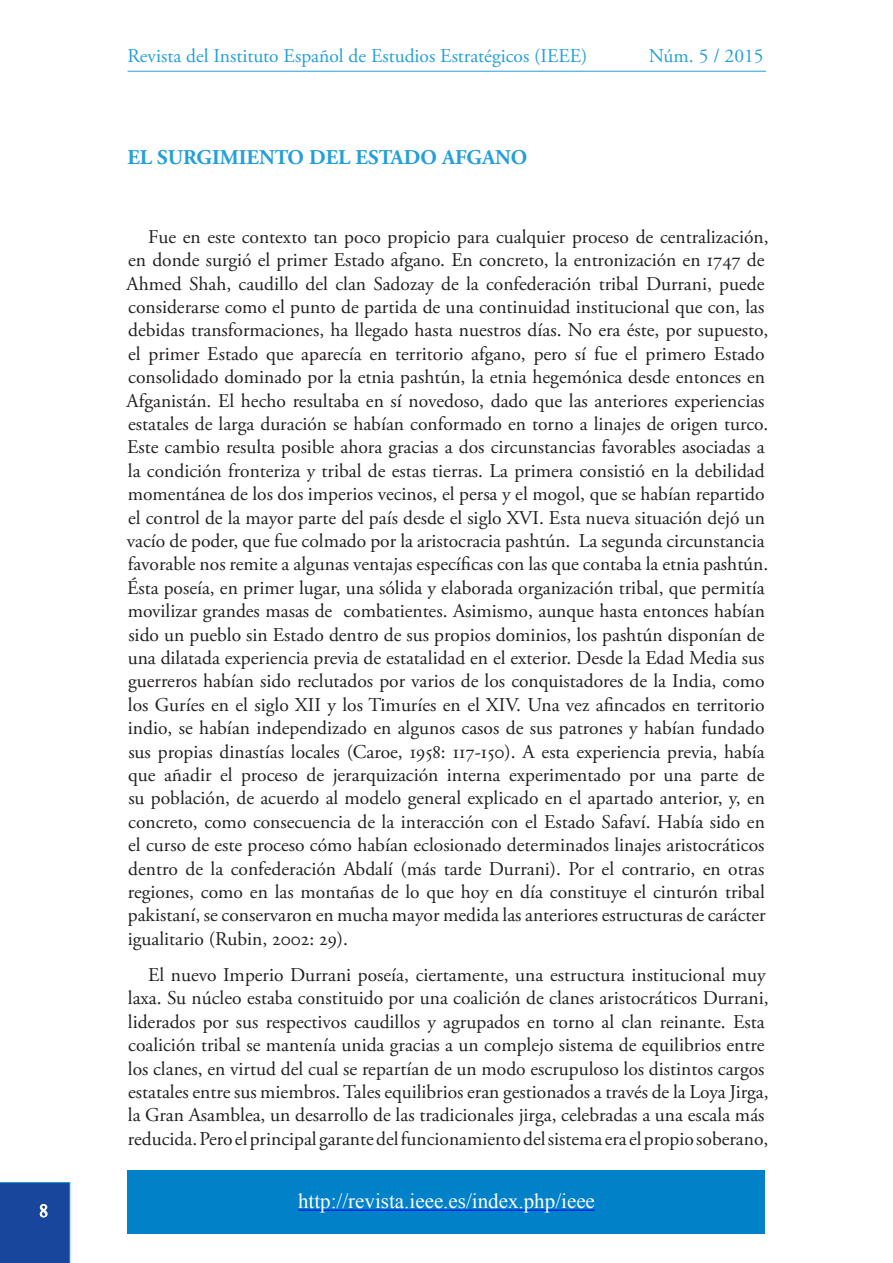
<style>
.page{position:relative;width:893px;height:1263px;background:#fff}
.page>*{position:absolute;margin:0;border:0;box-sizing:border-box;transform-origin:0 0}
.t1{font:21px "Times New Roman";color:#fff}
.IEEE_Apartado2{font:700 21px "Adobe Garamond Pro";color:#249fd9}
.IEEE_parrafoNormal{font:19.5px/23.4px "Adobe Garamond Pro";color:#231f20}
.t2{font:19.5px "Adobe Garamond Pro";color:#249fd9}
.t3{font:18px "Times New Roman";color:#fff}
</style>
<div class="page">
<div style="left:0;top:1182px;width:70px;height:81px;background:#18469d"></div>
<hr style="left:128px;top:71px;width:638px;height:1px;background:#249fd9">
<div style="left:128px;top:1170px;width:637px;height:63px;background:#0081c8"></div>
<hr style="left:298px;top:1209px;width:297px;height:2px;background:#00f">
<p class="t3" style="left:39px;top:1198px;width:10px">8</p>
<p class="t2" style="left:128px;top:44px;width:461px">Revista del Instituto Español de Estudios Estratégicos (IEEE)</p>
<p class="t2" style="left:649px;top:44px;width:116px">Núm. 5 / 2015</p>
<p class="IEEE_Apartado2" style="left:127px;top:145px;width:402px">EL SURGIMIENTO DEL ESTADO AFGANO</p>
<p class="IEEE_parrafoNormal" style="left:127px;top:226px;width:643px;text-indent:22px">Fue en este contexto tan poco propicio para cualquier proceso de centralización, en donde surgió el primer Estado afgano. En concreto, la entronización en 1747 de Ahmed Shah, caudillo del clan Sadozay de la confederación tribal Durrani, puede considerarse como el punto de partida de una continuidad institucional que con, las debidas transformaciones, ha llegado hasta nuestros días. No era éste, por supuesto, el primer Estado que aparecía en territorio afgano, pero sí fue el primero Estado consolidado dominado por la etnia pashtún, la etnia hegemónica desde entonces en Afganistán. El hecho resultaba en sí novedoso, dado que las anteriores experiencias estatales de larga duración se habían conformado en torno a linajes de origen turco.<br>Este cambio resulta posible ahora gracias a dos circunstancias favorables asociadas a la condición fronteriza y tribal de estas tierras. La primera consistió en la debilidad momentánea de los dos imperios vecinos, el persa y el mogol, que se habían repartido el control de la mayor parte del país desde el siglo XVI. Esta nueva situación dejó un vacío de poder, que fue colmado por la aristocracia pashtún. La segunda circunstancia favorable nos remite a algunas ventajas específicas con las que contaba la etnia pashtún.<br>Ésta poseía, en primer lugar, una sólida y elaborada organización tribal, que permitía movilizar grandes masas de combatientes. Asimismo, aunque hasta entonces habían sido un pueblo sin Estado dentro de sus propios dominios, los pashtún disponían de una dilatada experiencia previa de estatalidad en el exterior. Desde la Edad Media sus guerreros habían sido reclutados por varios de los conquistadores de la India, como los Guríes en el siglo XII y los Timuríes en el XIV. Una vez afincados en territorio indio, se habían independizado en algunos casos de sus patrones y habían fundado sus propias dinastías locales (Caroe, 1958: 117-150). A esta experiencia previa, había que añadir el proceso de jerarquización interna experimentado por una parte de su población, de acuerdo al modelo general explicado en el apartado anterior, y, en concreto, como consecuencia de la interacción con el Estado Safaví. Había sido en el curso de este proceso cómo habían eclosionado determinados linajes aristocráticos dentro de la confederación Abdalí (más tarde Durrani). Por el contrario, en otras regiones, como en las montañas de lo que hoy en día constituye el cinturón tribal pakistaní, se conservaron en mucha mayor medida las anteriores estructuras de carácter igualitario (Rubin, 2002: 29).</p>
<p class="IEEE_parrafoNormal" style="left:128px;top:964px;width:642px;text-indent:20px">El nuevo Imperio Durrani poseía, ciertamente, una estructura institucional muy laxa. Su núcleo estaba constituido por una coalición de clanes aristocráticos Durrani, liderados por sus respectivos caudillos y agrupados en torno al clan reinante. Esta coalición tribal se mantenía unida gracias a un complejo sistema de equilibrios entre los clanes, en virtud del cual se repartían de un modo escrupuloso los distintos cargos estatales entre sus miembros. Tales equilibrios eran gestionados a través de la Loya Jirga, la Gran Asamblea, un desarrollo de las tradicionales jirga, celebradas a una escala más reducida. Pero el principal garante del funcionamiento del sistema era el propio soberano,</p>
<p class="t1" style="left:298px;top:1187px;width:298px">http://revista.ieee.es/index.php/ieee</p>
</div>
